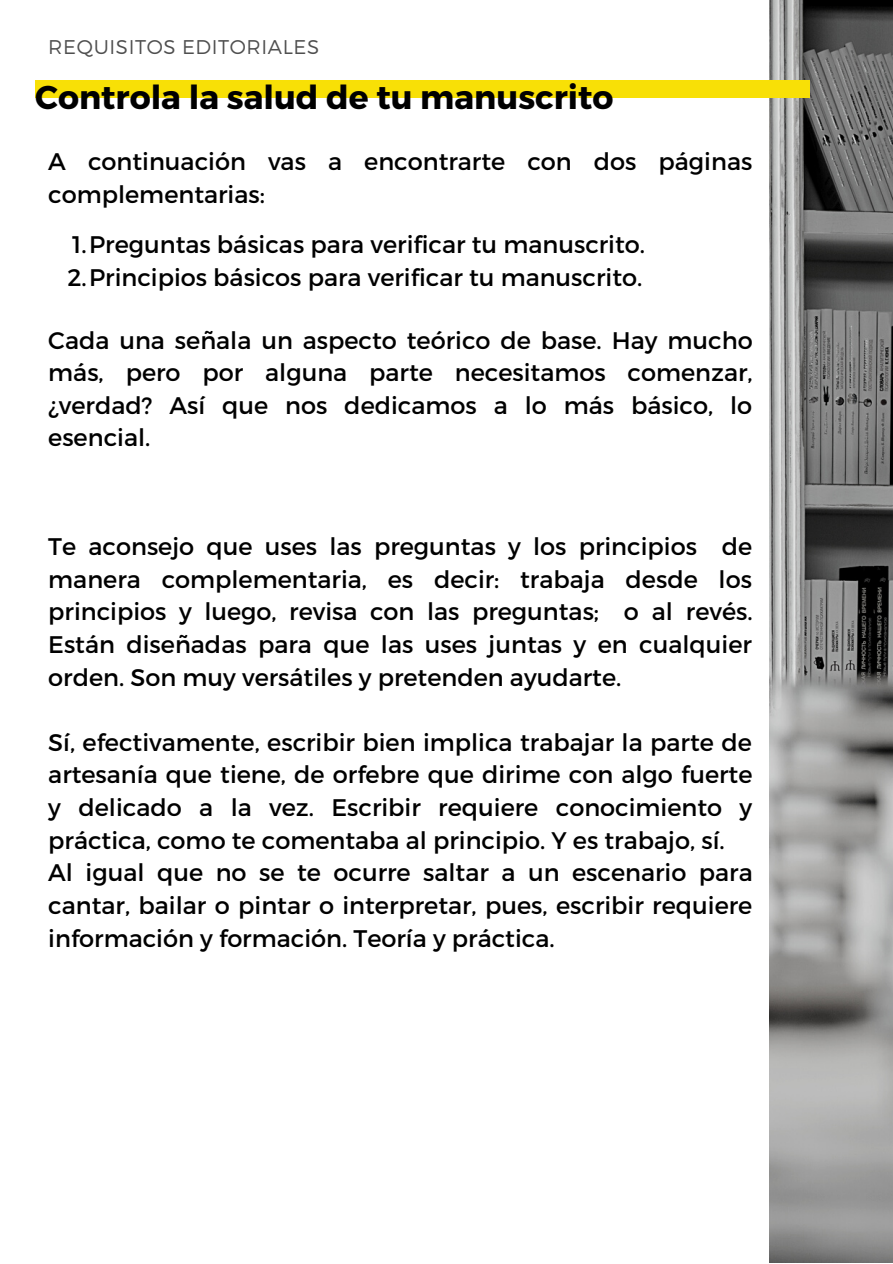
<style>
.page{position:relative;width:893px;height:1264px;background:#fff}
.page>*{position:absolute;margin:0;border:0;box-sizing:border-box;transform-origin:0 0}
.t1{font:700 33px "Montserrat";color:#000}
.t2{font:24px/32.5px "Montserrat";color:#000;text-align:justify}
.t3{font:300 19.8px "Montserrat";letter-spacing:.03em;color:#4f4f4f}
</style>
<div class="page">
<img style="left:769px;top:0;width:123px;height:1262px">
<div style="left:35px;top:81px;width:775px;height:17px;background:#f8e006"></div>
<p class="t3" style="left:48px;top:34px;width:272px">REQUISITOS EDITORIALES</p>
<p class="t1" style="left:35px;top:75px;width:579px">Controla la salud de tu manuscrito</p>
<p class="t2" style="left:48px;top:144px;width:705px">A continuación vas a encontrarte con dos páginas complementarias:</p>
<p class="t2" style="left:72px;top:227px;width:574px">1.Preguntas básicas para verificar tu manuscrito.</p>
<p class="t2" style="left:67px;top:260px;width:576px">2.Principios básicos para verificar tu manuscrito.</p>
<p class="t2" style="left:48px;top:322px;width:706px">Cada una señala un aspecto teórico de base. Hay mucho más, pero por alguna parte necesitamos comenzar, ¿verdad? Así que nos dedicamos a lo más básico, lo esencial.</p>
<p class="t2" style="left:48px;top:529px;width:705px">Te aconsejo que uses las preguntas y los principios de manera complementaria, es decir: trabaja desde los principios y luego, revisa con las preguntas; o al revés.<br>Están diseñadas para que las uses juntas y en cualquier orden. Son muy versátiles y pretenden ayudarte.</p>
<p class="t2" style="left:48px;top:724px;width:705px">Sí, efectivamente, escribir bien implica trabajar la parte de artesanía que tiene, de orfebre que dirime con algo fuerte y delicado a la vez. Escribir requiere conocimiento y práctica, como te comentaba al principio. Y es trabajo, sí.</p>
<p class="t2" style="left:48px;top:855px;width:706px">Al igual que no se te ocurre saltar a un escenario para cantar, bailar o pintar o interpretar, pues, escribir requiere información y formación. Teoría y práctica.</p>
</div>
